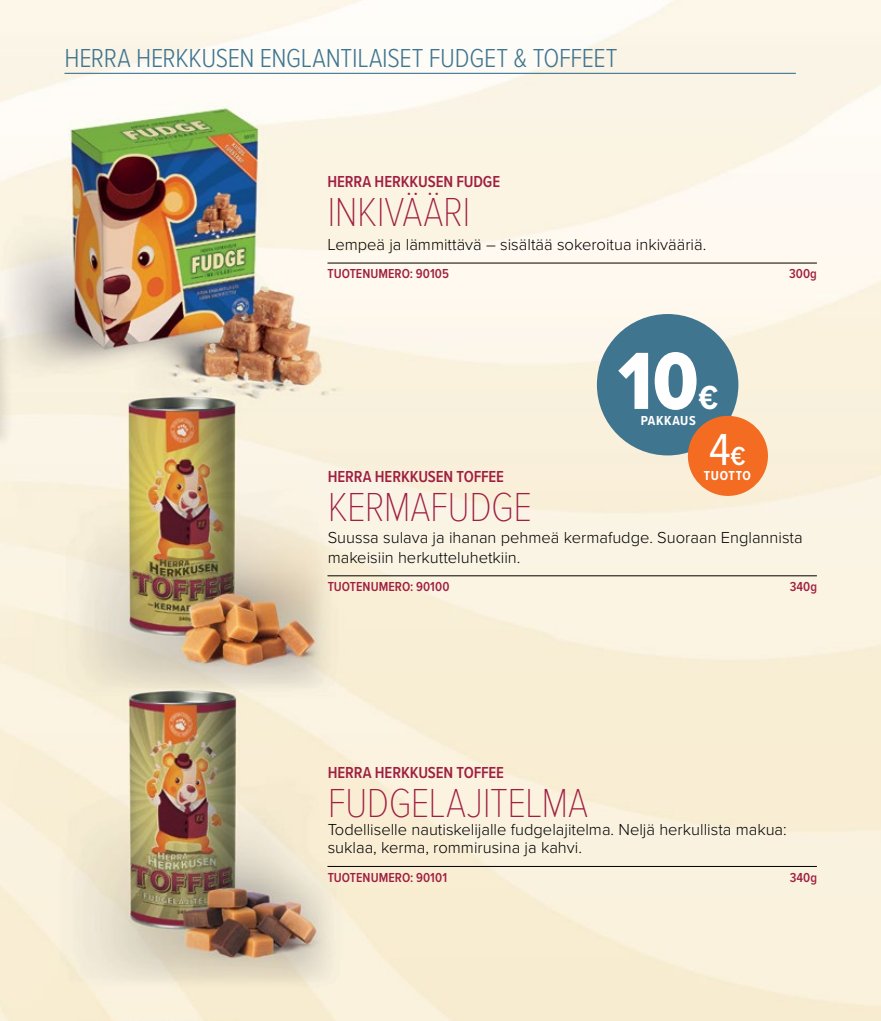
<style>
.page{position:relative;width:881px;height:1021px;background:#fff}
.page>*{position:absolute;margin:0;border:0;box-sizing:border-box;transform-origin:0 0}
.t1{font:84px "Proxima Nova Cond Extrabld";color:#fff}
.t2{font:46.5px "Proxima Nova Cond";color:#fff}
.t3{font:100 42px "Proxima Nova Cond";letter-spacing:-.015em;color:#9f1f41}
.t4{font:700 34.5px "Proxima Nova Cond";color:#fff}
.t5{font:300 27px "Proxima Nova Cond";letter-spacing:-.01em;color:#407590}
.t6{font:300 16.5px/18px "Proxima Nova";color:#000}
.t7{font:600 16.5px "Proxima Nova Cond";letter-spacing:-.005em;color:#9f1f41}
.t8{font:600 13.5px "Proxima Nova Cond";letter-spacing:.005em;color:#9f1f41}
.t9{font:700 13.5px "Proxima Nova Cond";letter-spacing:.05em;color:#fff}
.s1{font-weight:600;font-size:27px}
</style>
<div class="page">
<img style="left:0;top:0;width:880px;height:1020px">
<div style="left:596px;top:314px;width:142px;height:141px;background:#407590;border-radius:50%"></div>
<div style="left:687px;top:416px;width:80px;height:80px;background:#f36c21;border-radius:50%"></div>
<hr style="left:64px;top:73px;width:731px;height:1px;background:#407590">
<hr style="left:327px;top:263px;width:489px;height:1px;background:#000">
<hr style="left:327px;top:575px;width:489px;height:1px;background:#000">
<hr style="left:327px;top:866px;width:489px;height:1px;background:#000">
<img style="left:0;top:298px;width:40px;height:183px">
<h3 class="t5" style="left:64px;top:42px;width:554px">HERRA HERKKUSEN ENGLANTILAISET FUDGET &amp; TOFFEET</h3>
<p class="t7" style="left:327px;top:172px;width:174px">HERRA HERKKUSEN FUDGE</p>
<h3 class="t3" style="left:327px;top:187px;width:144px">INKIVÄÄRI</h3>
<p class="t6" style="left:327px;top:236px;width:380px">Lempeä ja lämmittävä – sisältää sokeroitua inkivääriä.</p>
<p class="t8" style="left:327px;top:266px;width:123px">TUOTENUMERO: 90105</p>
<p class="t8" style="left:788px;top:266px;width:29px">300g</p>
<h1 class="t1" style="left:617px;top:331px;width:82px">10</h1>
<h3 class="t4" style="left:698px;top:377px;width:21px">€</h3>
<p class="t9" style="left:640px;top:413px;width:57px">PAKKAUS</p>
<h2 class="t2" style="left:708px;top:422px;width:38px">4<span class="s1">€</span></h2>
<p class="t9" style="left:703px;top:467px;width:49px">TUOTTO</p>
<p class="t7" style="left:327px;top:466px;width:178px">HERRA HERKKUSEN TOFFEE</p>
<h3 class="t3" style="left:327px;top:482px;width:206px">KERMAFUDGE</h3>
<p class="t6" style="left:327px;top:528px;width:476px;line-height:19.5px">Suussa sulava ja ihanan pehmeä kermafudge. Suoraan Englannista makeisiin herkutteluhetkiin.</p>
<p class="t8" style="left:327px;top:578px;width:123px">TUOTENUMERO: 90100</p>
<p class="t8" style="left:789px;top:578px;width:29px">340g</p>
<p class="t7" style="left:327px;top:763px;width:178px">HERRA HERKKUSEN TOFFEE</p>
<h3 class="t3" style="left:327px;top:778px;width:262px">FUDGELAJITELMA</h3>
<p class="t6" style="left:327px;top:821px;width:460px">Todelliselle nautiskelijalle fudgelajitelma. Neljä herkullista makua: suklaa, kerma, rommirusina ja kahvi.</p>
<p class="t8" style="left:327px;top:869px;width:121px">TUOTENUMERO: 90101</p>
<p class="t8" style="left:789px;top:869px;width:29px">340g</p>
</div>
